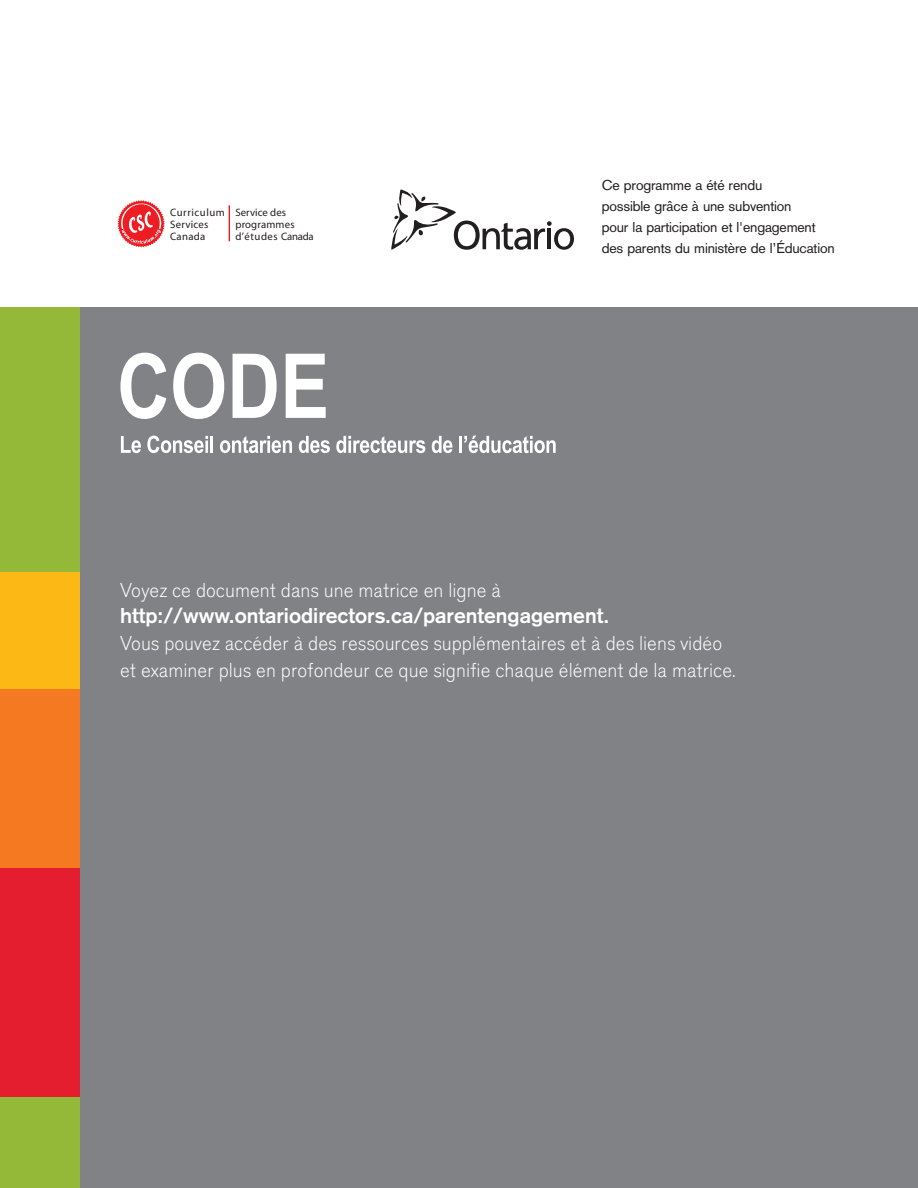
<style>
.page{position:relative;width:918px;height:1188px;background:#fff}
.page>*{position:absolute;margin:0;border:0;box-sizing:border-box;transform-origin:0 0}
.t1{font:21.15px/26.7px "L Akzidenz";color:#fff}
.t2{font:700 21.15px "Akzidenz Grotesk";color:#fff}
.t3{font:14.1px/21.1px "Akzidenz Grotesk";letter-spacing:-.01em;color:#231f20}
.t4{font:10.8px/12px "Myriad";color:#231f20}
</style>
<div class="page">
<div style="left:0;top:307px;width:918px;height:881px;background:#808285"></div>
<div style="left:0;top:307px;width:80px;height:881px;background:#94b939"></div>
<div style="left:0;top:572px;width:80px;height:482px;background:#fcb814"></div>
<div style="left:0;top:689px;width:80px;height:344px;background:#f47921"></div>
<div style="left:0;top:868px;width:80px;height:229px;background:#e41d2f"></div>
<svg style="left:118px;top:200px;width:47px;height:47px"></svg>
<hr style="left:229px;top:205px;width:1px;height:36px;background:#ee1d23">
<svg style="left:120px;top:353px;width:46px;height:66px"></svg>
<svg style="left:173px;top:353px;width:51px;height:66px"></svg>
<svg style="left:233px;top:354px;width:44px;height:64px"></svg>
<svg style="left:286px;top:354px;width:40px;height:64px"></svg>
<svg style="left:121px;top:436px;width:20px;height:17px"></svg>
<svg style="left:147px;top:436px;width:61px;height:17px"></svg>
<hr style="left:210px;top:436px;width:3px;height:17px;background:#fff">
<svg style="left:220px;top:436px;width:72px;height:17px"></svg>
<svg style="left:299px;top:436px;width:31px;height:17px"></svg>
<svg style="left:336px;top:436px;width:89px;height:17px"></svg>
<svg style="left:432px;top:436px;width:21px;height:17px"></svg>
<hr style="left:459px;top:436px;width:3px;height:17px;background:#fff">
<svg style="left:464px;top:436px;width:92px;height:17px"></svg>
<svg style="left:391px;top:190px;width:183px;height:60px"></svg>
<p class="t4" style="left:170px;top:207px;width:56px">Curr cu um<br>Serv ces<br>Canada</p>
<p class="t4" style="left:236px;top:207px;width:80px">Serv ce des programmes<br>d études Canada</p>
<p class="t3" style="left:602px;top:176px;width:235px">Ce programme a été rendu<br>possible grâce à une subvention<br>pour la participation et l'engagement des parents du ministère de l’Éducation</p>
<p class="t1" style="left:120px;top:579px;width:382px">Voyez ce document dans une matrice en ligne à</p>
<p class="t2" style="left:120px;top:608px;width:491px">http://www.ontariodirectors.ca/parentengagement.</p>
<p class="t1" style="left:120px;top:632px;width:617px">Vous pouvez accéder à des ressources supplémentaires et à des liens vidéo et examiner plus en profondeur ce que signifie chaque élément de la matrice.</p>
</div>
